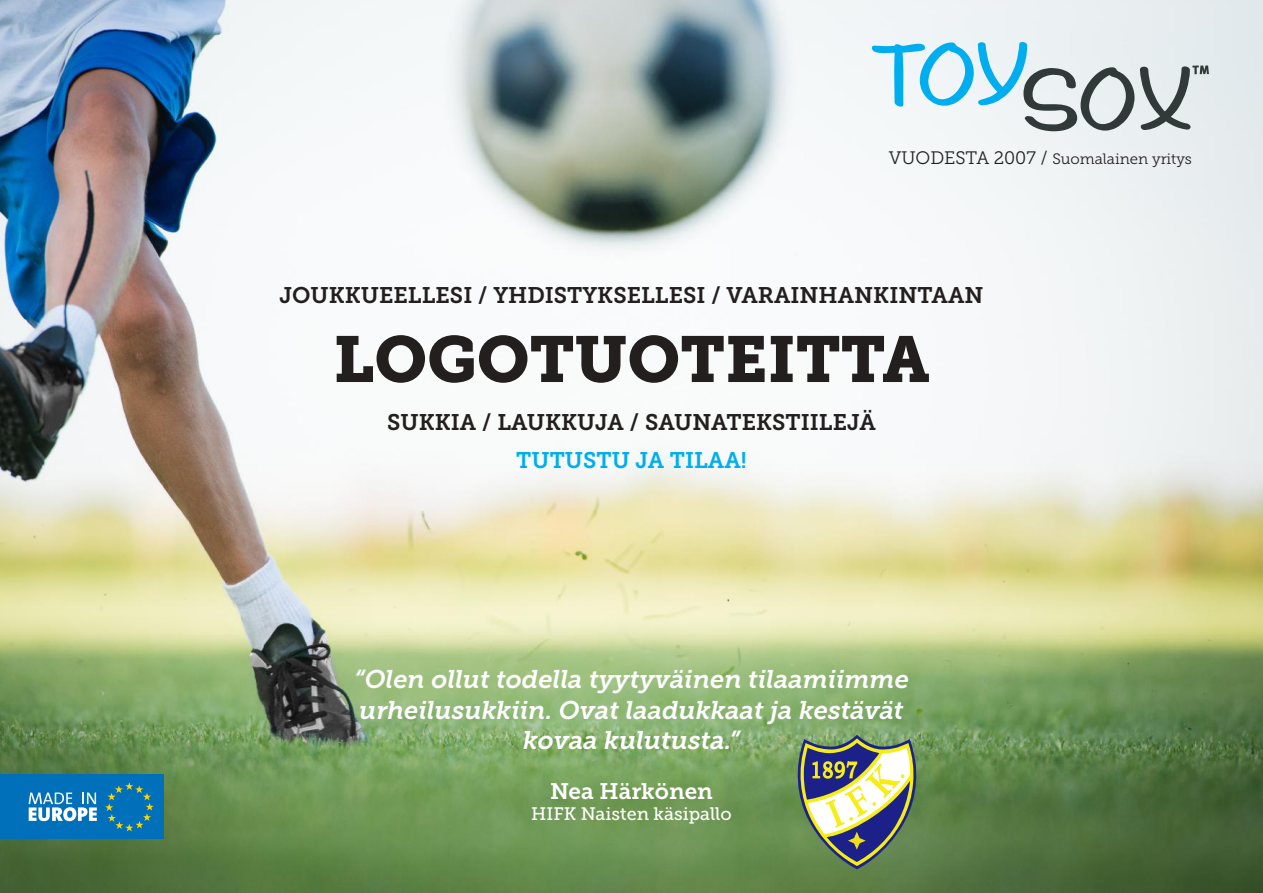
<style>
.page{position:relative;width:1263px;height:893px;background:#fff}
.page>*{position:absolute;margin:0;border:0;box-sizing:border-box;transform-origin:0 0}
.t1{font:64.5px "Museo Slab 900";color:#241f1f}
.t2{font:italic 25.5px "Museo Slab 700";color:#fff}
.t3{font:22.5px "Museo Slab 700";color:#241f1f}
.t4{font:22.5px "Museo Slab 700";color:#00aeef}
.t5{font:22.5px "Museo Slab 700";color:#fff}
.t6{font:18px "Museo Slab 500";color:#fff}
.t7{font:15px "Museo Slab 300";color:#241f1f}
.s1{font-size:18px}
</style>
<div class="page">
<img style="left:0;top:0;width:1263px;height:893px">
<svg style="left:872px;top:42px;width:262px;height:89px"></svg>
<svg style="left:1140px;top:65px;width:69px;height:65px;background:#b3b9bb"></svg>
<svg style="left:794px;top:735px;width:126px;height:134px"></svg>
<div style="left:0;top:775px;width:163px;height:64px;background:#0070ba"></div>
<svg style="left:105px;top:782px;width:49px;height:49px"></svg>
<svg style="left:29px;top:792px;width:68px;height:29px"></svg>
<p class="t7" style="left:889px;top:151px;width:305px"><span class="s1">VUODESTA 2007 /</span> Suomalainen yritys</p>
<p class="t3" style="left:279px;top:282px;width:705px">JOUKKUEELLESI / YHDISTYKSELLESI / VARAINHANKINTAAN</p>
<p class="t1" style="left:333px;top:322px;width:598px">LOGOTUOTEITTA</p>
<p class="t3" style="left:387px;top:410px;width:490px">SUKKIA / LAUKKUJA / SAUNATEKSTIILEJÄ</p>
<p class="t4" style="left:516px;top:447px;width:232px">TUTUSTU JA TILAA!</p>
<p class="t2" style="left:354px;top:665px;width:556px">“Olen ollut todella tyytyväinen tilaamiimme</p>
<p class="t2" style="left:359px;top:696px;width:546px">urheilusukkiin. Ovat laadukkaat ja kestävät</p>
<p class="t2" style="left:523px;top:726px;width:218px">kovaa kulutusta.”</p>
<p class="t5" style="left:550px;top:778px;width:164px">Nea Härkönen</p>
<p class="t6" style="left:531px;top:804px;width:202px">HIFK Naisten käsipallo</p>
</div>
